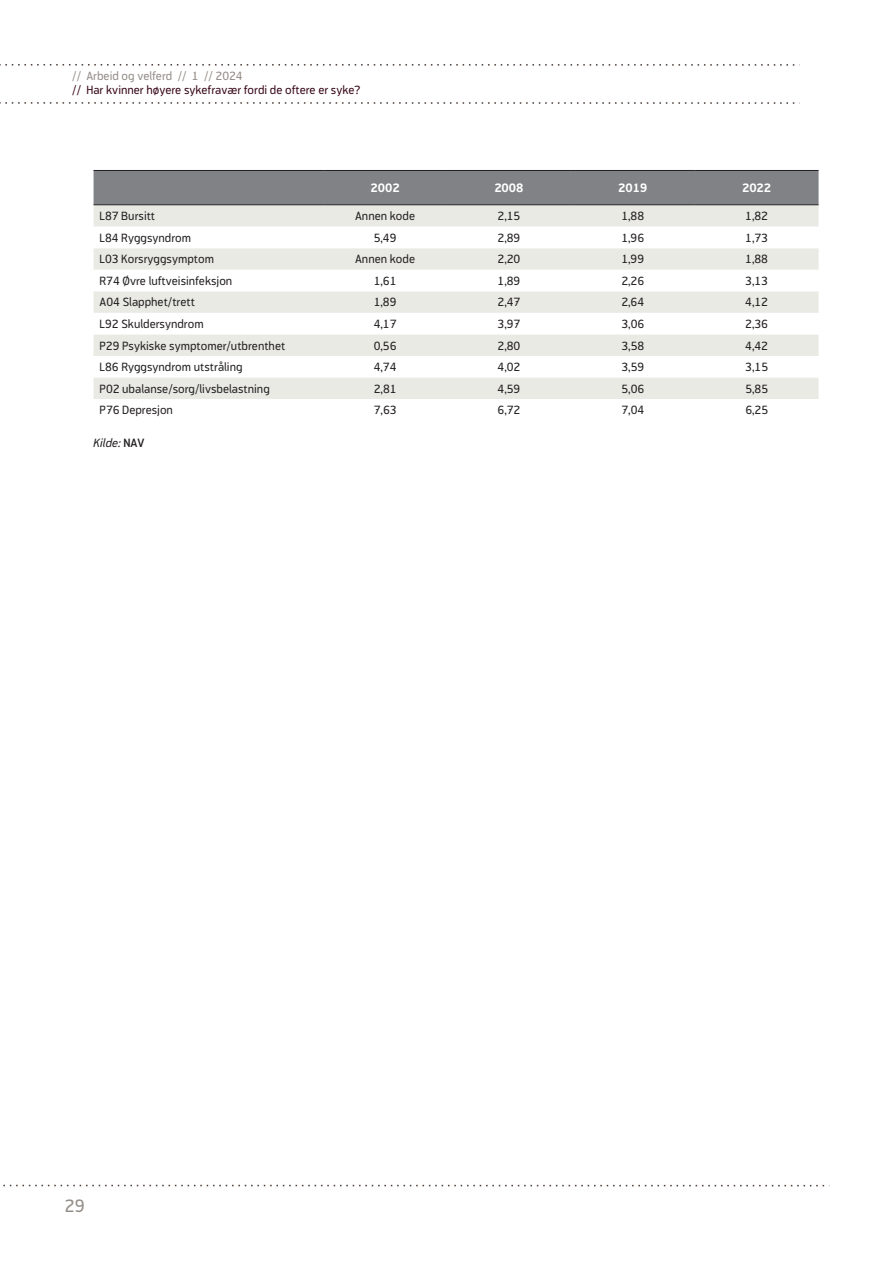
<style>
.page{position:relative;width:893px;height:1263px;background:#fff}
.page>*{position:absolute;margin:0;border:0;box-sizing:border-box;transform-origin:0 0}
.t1{font:18px "Modus";color:#948d87}
.t2{font:12px "Modus";color:#231f20}
.t3{font:12px "Modus";color:#38071a}
.t4{font:12px "Modus";color:#948d87}
.t5{font:700 12px "Modus";color:#fff}
.t6{font:italic 12px "Modus";color:#231f20}
.s1{font-weight:600;font-style:normal}
</style>
<div class="page">
<svg style="left:0;top:64px;width:795px;height:2px"></svg>
<svg style="left:0;top:102px;width:795px;height:2px"></svg>
<svg style="left:3px;top:1185px;width:822px;height:1px"></svg>
<div style="left:94px;top:171px;width:725px;height:33px;background:#808285"></div>
<svg style="left:94px;top:205px;width:725px;height:22px;fill:#e9eae4"></svg>
<svg style="left:94px;top:248px;width:725px;height:151px;fill:#e9eae4"></svg>
<hr style="left:94px;top:170px;width:229px;height:1px;background:#231f20">
<hr style="left:323px;top:170px;width:124px;height:1px;background:#231f20">
<hr style="left:447px;top:170px;width:124px;height:1px;background:#231f20">
<hr style="left:571px;top:170px;width:124px;height:1px;background:#231f20">
<hr style="left:695px;top:170px;width:124px;height:1px;background:#231f20">
<hr style="left:94px;top:204px;width:229px;height:1px;background:#231f20">
<hr style="left:323px;top:204px;width:124px;height:1px;background:#231f20">
<hr style="left:447px;top:204px;width:124px;height:1px;background:#231f20">
<hr style="left:571px;top:204px;width:124px;height:1px;background:#231f20">
<hr style="left:695px;top:204px;width:124px;height:1px;background:#231f20">
<p class="t4" style="left:72px;top:69px;width:172px">// Arbeid og velferd // 1 // 2024</p>
<p class="t3" style="left:72px;top:83px;width:290px">// Har kvinner høyere sykefravær fordi de oftere er syke?</p>
<p class="t5" style="left:370px;top:181px;width:31px">2002</p>
<p class="t5" style="left:494px;top:181px;width:31px">2008</p>
<p class="t5" style="left:618px;top:181px;width:31px">2019</p>
<p class="t5" style="left:742px;top:181px;width:31px">2022</p>
<p class="t2" style="left:100px;top:209px;width:57px">L87 Bursitt</p>
<p class="t2" style="left:355px;top:209px;width:61px">Annen kode</p>
<p class="t2" style="left:498px;top:209px;width:24px">2,15</p>
<p class="t2" style="left:621px;top:209px;width:24px">1,88</p>
<p class="t2" style="left:745px;top:209px;width:24px">1,82</p>
<p class="t2" style="left:100px;top:231px;width:93px">L84 Ryggsyndrom</p>
<p class="t2" style="left:374px;top:231px;width:24px">5,49</p>
<p class="t2" style="left:498px;top:231px;width:24px">2,89</p>
<p class="t2" style="left:621px;top:231px;width:24px">1,96</p>
<p class="t2" style="left:745px;top:231px;width:24px">1,73</p>
<p class="t2" style="left:100px;top:252px;width:116px">L03 Korsryggsymptom</p>
<p class="t2" style="left:355px;top:252px;width:61px">Annen kode</p>
<p class="t2" style="left:498px;top:252px;width:24px">2,20</p>
<p class="t2" style="left:621px;top:252px;width:24px">1,99</p>
<p class="t2" style="left:745px;top:252px;width:24px">1,88</p>
<p class="t2" style="left:100px;top:274px;width:134px">R74 Øvre luftveisinfeksjon</p>
<p class="t2" style="left:374px;top:274px;width:24px">1,61</p>
<p class="t2" style="left:498px;top:274px;width:24px">1,89</p>
<p class="t2" style="left:621px;top:274px;width:24px">2,26</p>
<p class="t2" style="left:745px;top:274px;width:24px">3,13</p>
<p class="t2" style="left:100px;top:296px;width:97px">A04 Slapphet/trett</p>
<p class="t2" style="left:374px;top:296px;width:24px">1,89</p>
<p class="t2" style="left:498px;top:296px;width:24px">2,47</p>
<p class="t2" style="left:621px;top:296px;width:24px">2,64</p>
<p class="t2" style="left:745px;top:296px;width:24px">4,12</p>
<p class="t2" style="left:100px;top:317px;width:106px">L92 Skuldersyndrom</p>
<p class="t2" style="left:374px;top:317px;width:24px">4,17</p>
<p class="t2" style="left:498px;top:317px;width:24px">3,97</p>
<p class="t2" style="left:621px;top:317px;width:24px">3,06</p>
<p class="t2" style="left:745px;top:317px;width:24px">2,36</p>
<p class="t2" style="left:100px;top:339px;width:187px">P29 Psykiske symptomer/utbrenthet</p>
<p class="t2" style="left:374px;top:339px;width:24px">0,56</p>
<p class="t2" style="left:498px;top:339px;width:24px">2,80</p>
<p class="t2" style="left:621px;top:339px;width:24px">3,58</p>
<p class="t2" style="left:745px;top:339px;width:24px">4,42</p>
<p class="t2" style="left:100px;top:360px;width:144px">L86 Ryggsyndrom utstråling</p>
<p class="t2" style="left:374px;top:360px;width:24px">4,74</p>
<p class="t2" style="left:498px;top:360px;width:24px">4,02</p>
<p class="t2" style="left:621px;top:360px;width:24px">3,59</p>
<p class="t2" style="left:745px;top:360px;width:24px">3,15</p>
<p class="t2" style="left:100px;top:382px;width:172px">P02 ubalanse/sorg/livsbelastning</p>
<p class="t2" style="left:374px;top:382px;width:24px">2,81</p>
<p class="t2" style="left:498px;top:382px;width:24px">4,59</p>
<p class="t2" style="left:621px;top:382px;width:24px">5,06</p>
<p class="t2" style="left:745px;top:382px;width:24px">5,85</p>
<p class="t2" style="left:100px;top:403px;width:75px">P76 Depresjon</p>
<p class="t2" style="left:374px;top:403px;width:24px">7,63</p>
<p class="t2" style="left:498px;top:403px;width:24px">6,72</p>
<p class="t2" style="left:621px;top:403px;width:24px">7,04</p>
<p class="t2" style="left:745px;top:403px;width:24px">6,25</p>
<p class="t6" style="left:94px;top:436px;width:52px">Kilde: <span class="s1">NAV</span></p>
<h1 class="t1" style="left:65px;top:1195px;width:22px">29</h1>
</div>
